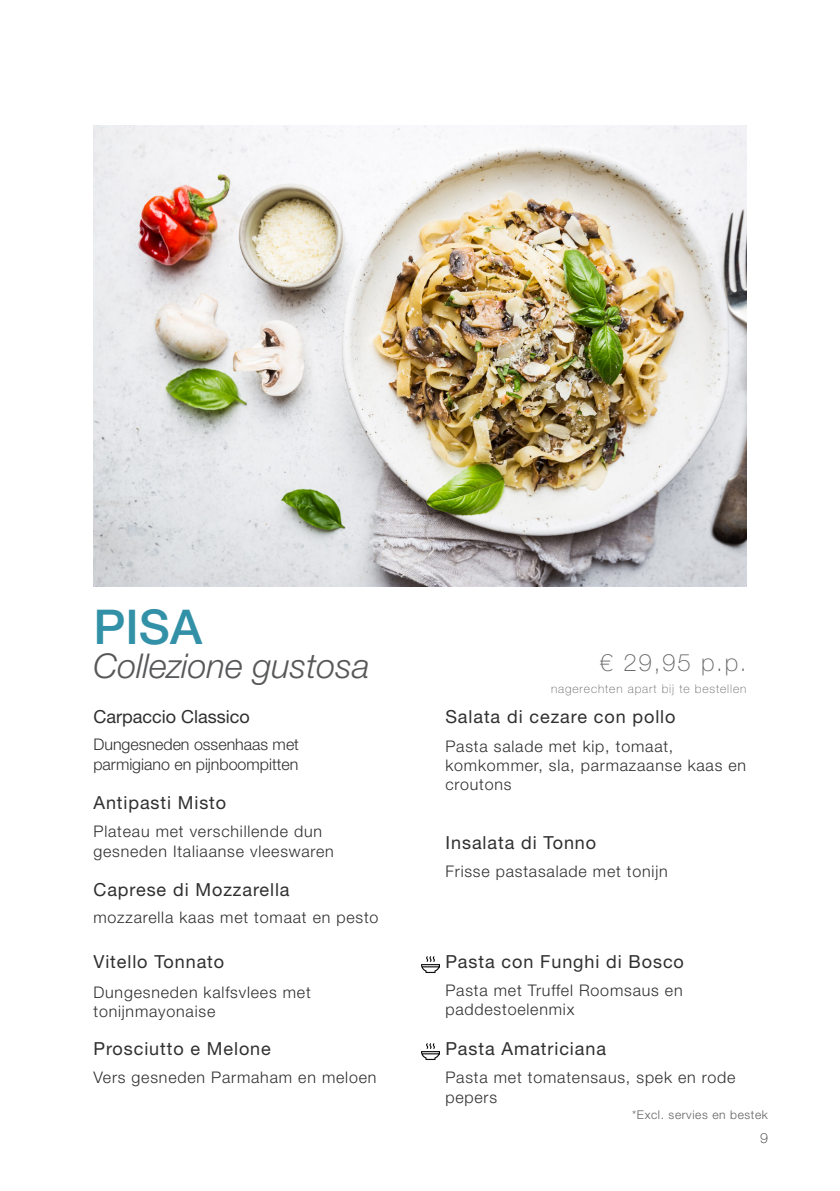
<style>
.page{position:relative;width:840px;height:1191px;background:#fff}
.page>*{position:absolute;margin:0;border:0;box-sizing:border-box;transform-origin:0 0}
.t1{font:500 48px "Helvetica Neue LT Std";color:#3391a7}
.t2{font:italic 300 34.2px "Helvetica Neue LT Std";color:#57585a}
.t3{font:100 24px "Helvetica Neue LT Std";color:#616164}
.t4{font:18px "Helvetica Neue LT Std";letter-spacing:.05em;color:#312f30}
.t5{font:18px "Helvetica Neue LT Std";color:#312f30}
.t6{font:300 16px/19.2px "Helvetica Neue LT Std";letter-spacing:.05em;color:#312f30}
.t7{font:300 16px/19.2px "Helvetica Neue LT Std";color:#312f30}
.t8{font:100 14px "Helvetica Neue LT Std";color:#231f20}
.t9{font:100 12px "Helvetica Neue LT Std";letter-spacing:.075em;color:#616164}
.t10{font:300 12px "Helvetica Neue LT Std";letter-spacing:.05em;color:#616164}
</style>
<div class="page">
<img style="left:94px;top:125px;width:652px;height:461px">
<img style="left:421px;top:956px;width:18px;height:17px">
<img style="left:421px;top:1043px;width:18px;height:17px">
<p class="t1" style="left:93px;top:598px;width:110px">PISA</p>
<p class="t2" style="left:93px;top:645px;width:278px">Collezione gustosa</p>
<p class="t3" style="left:599px;top:648px;width:148px">€ 29,95 p.p.</p>
<p class="t9" style="left:551px;top:682px;width:197px">nagerechten apart bij te bestellen</p>
<p class="t5" style="left:93px;top:706px;width:158px">Carpaccio Classico</p>
<p class="t7" style="left:93px;top:734px;width:207px">Dungesneden ossenhaas met parmigiano en pijnboompitten</p>
<p class="t4" style="left:445px;top:706px;width:231px">Salata di cezare con pollo</p>
<p class="t6" style="left:445px;top:736px;width:302px">Pasta salade met kip, tomaat, komkommer, sla, parmazaanse kaas en croutons</p>
<p class="t4" style="left:93px;top:791px;width:134px">Antipasti Misto</p>
<p class="t6" style="left:93px;top:822px;width:230px">Plateau met verschillende dun</p>
<p class="t6" style="left:93px;top:841px;width:242px">gesneden Italiaanse vleeswaren</p>
<p class="t4" style="left:93px;top:878px;width:197px">Caprese di Mozzarella</p>
<p class="t6" style="left:93px;top:907px;width:286px">mozzarella kaas met tomaat en pesto</p>
<p class="t4" style="left:93px;top:951px;width:132px">Vitello Tonnato</p>
<p class="t6" style="left:93px;top:982px;width:219px">Dungesneden kalfsvlees met</p>
<p class="t6" style="left:93px;top:1001px;width:123px">tonijnmayonaise</p>
<p class="t4" style="left:93px;top:1038px;width:179px">Prosciutto e Melone</p>
<p class="t6" style="left:93px;top:1067px;width:284px">Vers gesneden Parmaham en meloen</p>
<p class="t4" style="left:445px;top:831px;width:152px">Insalata di Tonno</p>
<p class="t6" style="left:445px;top:861px;width:224px">Frisse pastasalade met tonijn</p>
<p class="t4" style="left:445px;top:951px;width:240px">Pasta con Funghi di Bosco</p>
<p class="t6" style="left:445px;top:980px;width:238px">Pasta met Truffel Roomsaus en</p>
<p class="t6" style="left:445px;top:999px;width:130px">paddestoelenmix</p>
<p class="t4" style="left:445px;top:1038px;width:162px">Pasta Amatriciana</p>
<p class="t6" style="left:445px;top:1067px;width:291px">Pasta met tomatensaus, spek en rode pepers</p>
<p class="t10" style="left:631px;top:1107px;width:137px">*Excl. servies en bestek</p>
<p class="t8" style="left:759px;top:1130px;width:9px">9</p>
</div>
